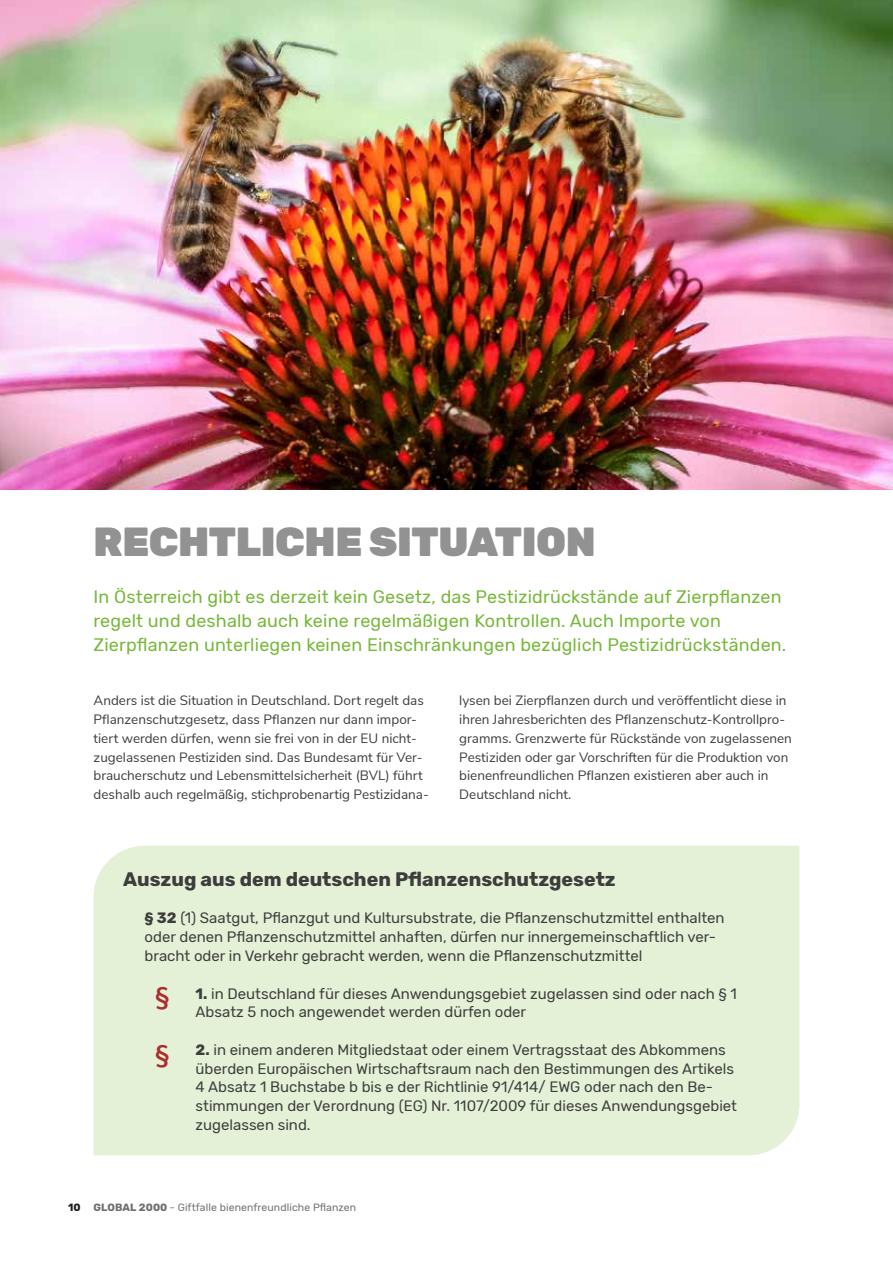
<style>
.page{position:relative;width:893px;height:1263px;background:#fff}
.page>*{position:absolute;margin:0;border:0;box-sizing:border-box;transform-origin:0 0}
.t1{font:900 40.5px "Rubik";letter-spacing:-.01em;color:#939292}
.t2{font:700 25.5px "Nunito Sans";color:#aa2f2f}
.t3{font:700 19.5px "Rubik";color:#3d3d3c}
.t4{font:18px/24px "Rubik";letter-spacing:.01em;color:#76b838}
.t5{font:15px/18.8px "Rubik";color:#3d3d3c}
.t6{font:13.5px/18.8px "Nunito Sans";color:#3d3d3c}
.t7{font:10.5px "Rubik";letter-spacing:.01em;color:#70706f}
.s1{font-weight:700}
.s2{font-weight:700;color:#1d1d1b}
</style>
<div class="page">
<img style="left:0;top:0;width:893px;height:490px">
<div style="left:94px;top:846px;width:705px;height:309px;background:#e4f1d7"></div>
<h1 class="t1" style="left:94px;top:517px;width:504px">RECHTLICHE SITUATION</h1>
<p class="t4" style="left:94px;top:585px;width:694px">In Österreich gibt es derzeit kein Gesetz, das Pestizidrückstände auf Zierpflanzen regelt und deshalb auch keine regelmäßigen Kontrollen. Auch Importe von<br>Zierpflanzen unterliegen keinen Einschränkungen bezüglich Pestizidrückständen.</p>
<p class="t6" style="left:94px;top:690px;width:337px">Anders ist die Situation in Deutschland. Dort regelt das Pflanzenschutzgesetz, dass Pflanzen nur dann impor&shy;tiert werden dürfen, wenn sie frei von in der EU nicht&shy;zugelassenen Pestiziden sind. Das Bundesamt für Ver&shy;braucherschutz und Lebensmittelsicherheit (BVL) führt deshalb auch regelmäßig, stichprobenartig Pestizidana-</p>
<p class="t6" style="left:459px;top:690px;width:334px">lysen bei Zierpflanzen durch und veröffentlicht diese in ihren Jahresberichten des Pflanzenschutz-Kontrollpro&shy;gramms. Grenzwerte für Rückstände von zugelassenen Pestiziden oder gar Vorschriften für die Produktion von bienenfreundlichen Pflanzen existieren aber auch in Deutschland nicht.</p>
<h3 class="t3" style="left:123px;top:868px;width:494px">Auszug aus dem deutschen Pflanzenschutzgesetz</h3>
<p class="t5" style="left:145px;top:909px;width:581px"><span class="s1">§ 32</span> (1) Saatgut, Pflanzgut und Kultursubstrate, die Pflanzenschutzmittel enthalten oder denen Pflanzenschutzmittel anhaften, dürfen nur innergemeinschaftlich ver&shy;bracht oder in Verkehr gebracht werden, wenn die Pflanzenschutzmittel</p>
<p class="t5" style="left:196px;top:984px;width:543px"><span class="s1">1.</span> in Deutschland für dieses Anwendungsgebiet zugelassen sind oder nach § 1<br>Absatz 5 noch angewendet werden dürfen oder</p>
<p class="t5" style="left:196px;top:1040px;width:543px"><span class="s1">2.</span> in einem anderen Mitgliedstaat oder einem Vertragsstaat des Abkommens überden Europäischen Wirtschaftsraum nach den Bestimmungen des Artikels 4 Absatz 1 Buchstabe b bis e der Richtlinie 91/414/ EWG oder nach den Be&shy;stimmungen der Verordnung (EG) Nr. 1107/2009 für dieses Anwendungsgebiet zugelassen sind.</p>
<h2 class="t2" style="left:155px;top:977px;width:16px">§</h2>
<h2 class="t2" style="left:155px;top:1035px;width:16px">§</h2>
<p class="t7" style="left:68px;top:1201px;width:290px"><span class="s2">10</span> <span class="s1">GLOBAL 2000</span> - Giftfalle bienenfreundliche Pflanzen</p>
</div>
